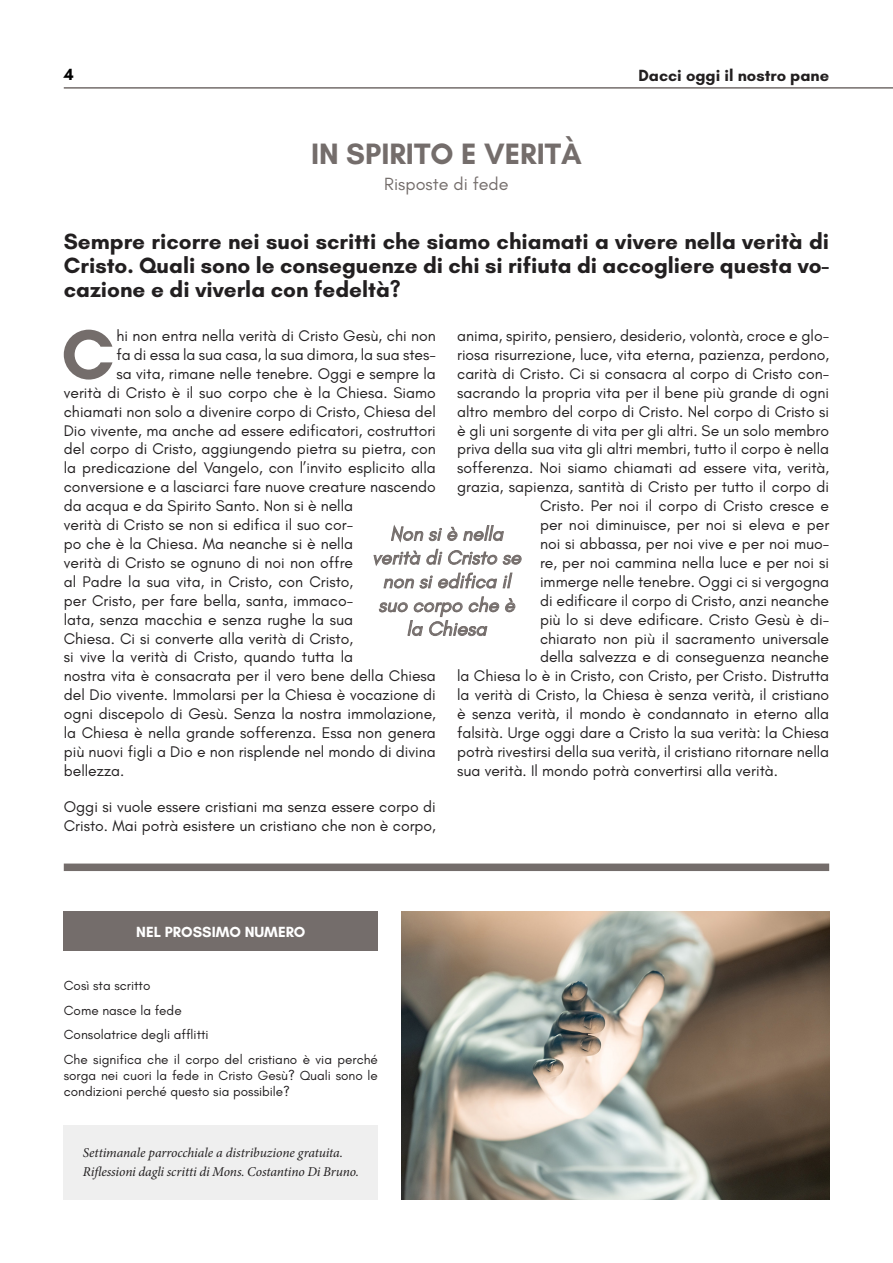
<style>
.page{position:relative;width:893px;height:1263px;background:#fff}
.page>*{position:absolute;margin:0;border:0;box-sizing:border-box;transform-origin:0 0}
.t1{font:700 71.4px "Glacial Indifference";color:#746d6b}
.t2{font:700 30px "Glacial Indifference";color:#746d6b}
.t3{font:700 22.5px/24px "Glacial Indifference";color:#221f20;text-align:justify}
.t4{font:italic 19.8px/23.7px "Glacial Indifference";color:#746d6b;text-align:center}
.t5{font:18px "Glacial Indifference";color:#746d6b}
.t6{font:700 16.5px "Glacial Indifference";color:#221f20}
.t7{font:700 16.5px "Glacial Indifference";color:#000}
.t8{font:15.75px/18.9px "Glacial Indifference";color:#221f20}
.t9{font:700 15px "Glacial Indifference";color:#fff}
.t10{font:13.5px/24.8px "Glacial Indifference";color:#221f20}
.t11{font:italic 13.5px/19.2px "Minion Pro";letter-spacing:-.01em;color:#221f20}
</style>
<div class="page">
<hr style="left:64px;top:87px;width:829px;height:2px;background:#746d6b">
<svg style="left:373px;top:525px;width:149px;height:64px"></svg>
<svg style="left:379px;top:596px;width:137px;height:40px"></svg>
<div style="left:64px;top:1125px;width:314px;height:74px;background:#efefef"></div>
<div style="left:64px;top:863px;width:765px;height:8px;background:#746d6b"></div>
<div style="left:64px;top:911px;width:314px;height:39px;background:#746d6b"></div>
<img style="left:401px;top:911px;width:428px;height:288px">
<p class="t7" style="left:64px;top:65px;width:11px">4</p>
<h2 class="t2" style="left:311px;top:135px;width:272px">IN SPIRITO E VERITÀ</h2>
<p class="t5" style="left:384px;top:173px;width:126px">Risposte di fede</p>
<p class="t6" style="left:638px;top:65px;width:192px">Dacci oggi il nostro pane</p>
<h3 class="t3" style="left:64px;top:229px;width:767px">Sempre ricorre nei suoi scritti che siamo chiamati a vivere nella verità di Cristo. Quali sono le conseguenze di chi si rifiuta di accogliere questa vo&shy;cazione e di viverla con fedeltà?</h3>
<h1 class="t1" style="left:61px;top:310px;width:55px">C</h1>
<p class="t8" style="left:116px;top:327px;width:321px">hi non entra nella verità di Cristo Gesù, chi non</p>
<p class="t8" style="left:457px;top:327px;width:374px">anima, spirito, pensiero, desiderio, volontà, croce e glo-</p>
<p class="t8" style="left:457px;top:345px;width:374px">riosa risurrezione, luce, vita eterna, pazienza, perdono,</p>
<p class="t8" style="left:457px;top:364px;width:374px">carità di Cristo. Ci si consacra al corpo di Cristo con-</p>
<p class="t8" style="left:457px;top:383px;width:374px">sacrando la propria vita per il bene più grande di ogni</p>
<p class="t8" style="left:457px;top:402px;width:374px">altro membro del corpo di Cristo. Nel corpo di Cristo si</p>
<p class="t8" style="left:457px;top:421px;width:373px">è gli uni sorgente di vita per gli altri. Se un solo membro</p>
<p class="t8" style="left:457px;top:440px;width:374px">priva della sua vita gli altri membri, tutto il corpo è nella</p>
<p class="t8" style="left:457px;top:459px;width:374px">sofferenza. Noi siamo chiamati ad essere vita, verità,</p>
<p class="t8" style="left:457px;top:478px;width:374px">grazia, sapienza, santità di Cristo per tutto il corpo di</p>
<p class="t8" style="left:540px;top:497px;width:291px">Cristo. Per noi il corpo di Cristo cresce e</p>
<p class="t8" style="left:540px;top:516px;width:291px">per noi diminuisce, per noi si eleva e per</p>
<p class="t8" style="left:540px;top:534px;width:291px">noi si abbassa, per noi vive e per noi muo-</p>
<p class="t8" style="left:540px;top:553px;width:291px">re, per noi cammina nella luce e per noi si</p>
<p class="t8" style="left:540px;top:572px;width:291px">immerge nelle tenebre. Oggi ci si vergogna</p>
<p class="t8" style="left:540px;top:591px;width:291px">di edificare il corpo di Cristo, anzi neanche</p>
<p class="t8" style="left:540px;top:610px;width:291px">più lo si deve edificare. Cristo Gesù è di-</p>
<p class="t8" style="left:540px;top:629px;width:291px">chiarato non più il sacramento universale</p>
<p class="t8" style="left:540px;top:648px;width:291px">della salvezza e di conseguenza neanche</p>
<p class="t8" style="left:457px;top:667px;width:374px">la Chiesa lo è in Cristo, con Cristo, per Cristo. Distrutta</p>
<p class="t8" style="left:457px;top:686px;width:374px">la verità di Cristo, la Chiesa è senza verità, il cristiano</p>
<p class="t8" style="left:457px;top:705px;width:374px">è senza verità, il mondo è condannato in eterno alla</p>
<p class="t8" style="left:457px;top:723px;width:374px">falsità. Urge oggi dare a Cristo la sua verità: la Chiesa</p>
<p class="t8" style="left:457px;top:742px;width:374px">potrà rivestirsi della sua verità, il cristiano ritornare nella</p>
<p class="t8" style="left:457px;top:761px;width:322px">sua verità. Il mondo potrà convertirsi alla verità.</p>
<p class="t8" style="left:116px;top:345px;width:321px">fa di essa la sua casa, la sua dimora, la sua stes-</p>
<p class="t8" style="left:116px;top:364px;width:321px">sa vita, rimane nelle tenebre. Oggi e sempre la</p>
<p class="t8" style="left:64px;top:383px;width:374px">verità di Cristo è il suo corpo che è la Chiesa. Siamo</p>
<p class="t8" style="left:64px;top:402px;width:374px">chiamati non solo a divenire corpo di Cristo, Chiesa del</p>
<p class="t8" style="left:64px;top:421px;width:374px">Dio vivente, ma anche ad essere edificatori, costruttori</p>
<p class="t8" style="left:64px;top:440px;width:374px">del corpo di Cristo, aggiungendo pietra su pietra, con</p>
<p class="t8" style="left:64px;top:459px;width:374px">la predicazione del Vangelo, con l’invito esplicito alla</p>
<p class="t8" style="left:64px;top:478px;width:374px">conversione e a lasciarci fare nuove creature nascendo</p>
<p class="t8" style="left:64px;top:497px;width:291px">da acqua e da Spirito Santo. Non si è nella</p>
<p class="t8" style="left:64px;top:516px;width:291px">verità di Cristo se non si edifica il suo cor-</p>
<p class="t8" style="left:64px;top:534px;width:291px">po che è la Chiesa. Ma neanche si è nella</p>
<p class="t8" style="left:64px;top:553px;width:291px">verità di Cristo se ognuno di noi non offre</p>
<p class="t8" style="left:64px;top:572px;width:291px">al Padre la sua vita, in Cristo, con Cristo,</p>
<p class="t8" style="left:64px;top:591px;width:291px">per Cristo, per fare bella, santa, immaco-</p>
<p class="t8" style="left:64px;top:610px;width:291px">lata, senza macchia e senza rughe la sua</p>
<p class="t8" style="left:64px;top:629px;width:291px">Chiesa. Ci si converte alla verità di Cristo,</p>
<p class="t8" style="left:64px;top:648px;width:291px">si vive la verità di Cristo, quando tutta la</p>
<p class="t8" style="left:64px;top:667px;width:374px">nostra vita è consacrata per il vero bene della Chiesa</p>
<p class="t8" style="left:64px;top:686px;width:374px">del Dio vivente. Immolarsi per la Chiesa è vocazione di</p>
<p class="t8" style="left:64px;top:705px;width:374px">ogni discepolo di Gesù. Senza la nostra immolazione,</p>
<p class="t8" style="left:64px;top:723px;width:374px">la Chiesa è nella grande sofferenza. Essa non genera</p>
<p class="t8" style="left:64px;top:742px;width:374px">più nuovi figli a Dio e non risplende nel mondo di divina</p>
<p class="t8" style="left:64px;top:761px;width:62px">bellezza.</p>
<p class="t8" style="left:64px;top:797px;width:374px">Oggi si vuole essere cristiani ma senza essere corpo di<br>Cristo. Mai potrà esistere un cristiano che non è corpo,</p>
<p class="t4" style="left:372px;top:522px;width:150px">Non si è nella verità di Cristo se non si edifica il suo corpo che è la Chiesa</p>
<p class="t9" style="left:136px;top:922px;width:171px">NEL PROSSIMO NUMERO</p>
<p class="t10" style="left:64px;top:973px;width:316px">Così sta scritto<br>Come nasce la fede<br>Consolatrice degli afflitti<br>Che significa che il corpo del cristiano è via perché</p>
<p class="t10" style="left:64px;top:1068px;width:316px;line-height:16.2px">sorga nei cuori la fede in Cristo Gesù? Quali sono le condizioni perché questo sia possibile?</p>
<p class="t11" style="left:83px;top:1143px;width:277px">Settimanale parrocchiale a distribuzione gratuita.<br>Riflessioni dagli scritti di Mons. Costantino Di Bruno.</p>
</div>
